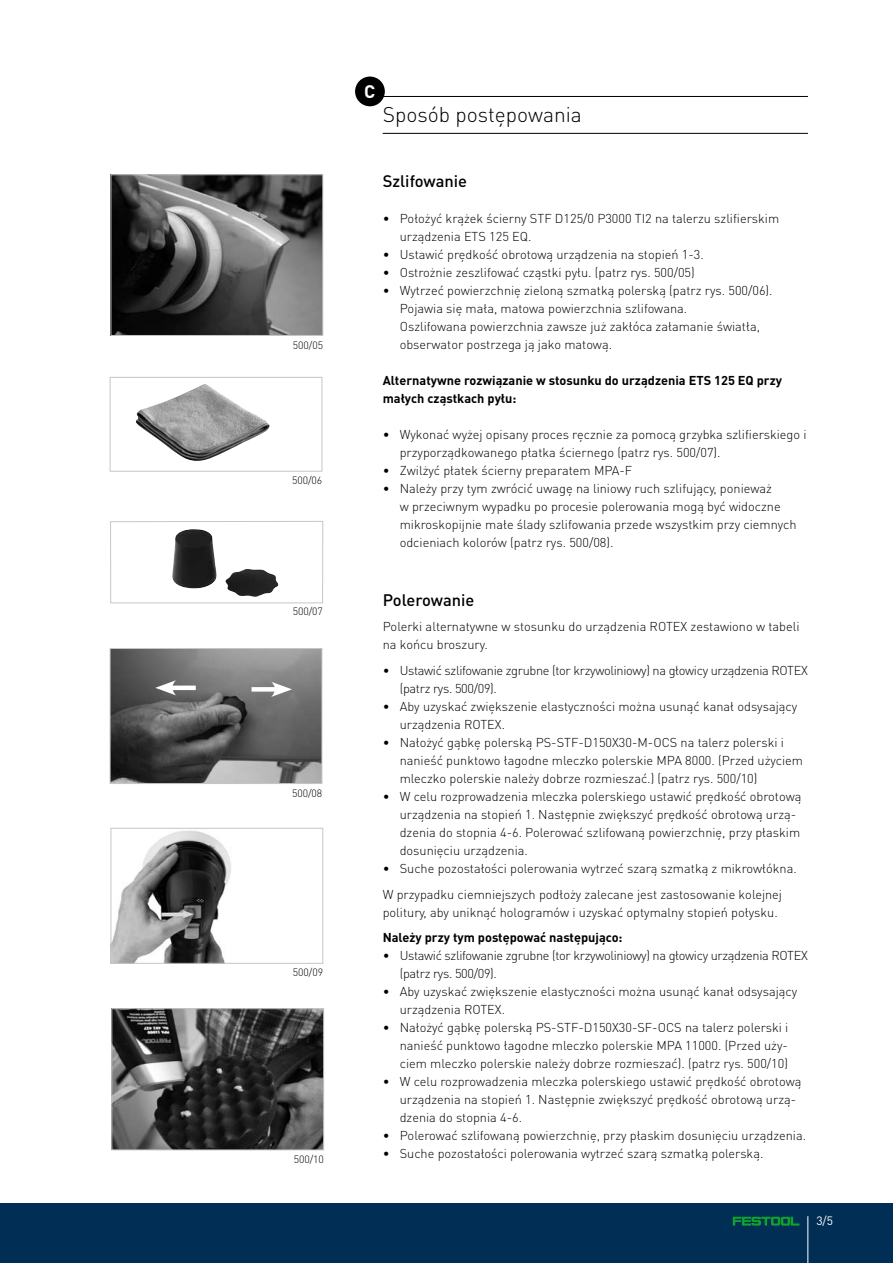
<style>
.page{position:relative;width:893px;height:1263px;background:#fff}
.page>*{position:absolute;margin:0;border:0;box-sizing:border-box;transform-origin:0 0}
.t1{font:300 21px "DIN Pro";color:#000}
.t2{font:700 18px "DIN Pro";color:#fff}
.t3{font:500 16.5px "DIN Pro";color:#000}
.t4{font:300 12.75px/18px "DIN Pro";color:#000}
.t5{font:300 12.75px/18px "DIN Pro";letter-spacing:-.025em;color:#000}
.t6{font:700 12.75px/18px "DIN Pro";color:#000}
.t7{font:12px "DIN Pro";color:#fff}
.t8{font:300 10.5px "DIN Pro";letter-spacing:-.005em;color:#000}
</style>
<div class="page">
<div style="left:0;top:1203px;width:893px;height:60px;background:#002e54"></div>
<hr style="left:807px;top:1216px;width:1px;height:47px;background:#fff">
<svg style="left:733px;top:1217px;width:66px;height:8px"></svg>
<div style="left:355px;top:77px;width:30px;height:29px;background:#000;border-radius:50%"></div>
<img style="left:113px;top:176px;width:208px;height:158px">
<div style="left:111px;top:174px;width:212px;height:162px;border:1px solid #c5c6c8"></div>
<img style="left:136px;top:384px;width:134px;height:77px">
<div style="left:110px;top:377px;width:212px;height:95px;border:1px solid #c5c6c8"></div>
<hr style="left:383px;top:96px;width:425px;height:1px;background:#000">
<hr style="left:383px;top:133px;width:425px;height:1px;background:#000">
<img style="left:172px;top:529px;width:106px;height:68px">
<div style="left:110px;top:521px;width:213px;height:82px;border:1px solid #c5c6c8"></div>
<img style="left:113px;top:1010px;width:209px;height:138px">
<div style="left:111px;top:1008px;width:213px;height:142px;border:1px solid #c5c6c8"></div>
<img style="left:112px;top:650px;width:208px;height:132px">
<div style="left:110px;top:648px;width:212px;height:136px;border:1px solid #c5c6c8"></div>
<div style="left:168px;top:685px;width:28px;height:5px;background:#fff"></div>
<svg style="left:155px;top:680px;width:21px;height:15px"></svg>
<div style="left:252px;top:687px;width:27px;height:5px;background:#fff"></div>
<svg style="left:271px;top:682px;width:21px;height:15px"></svg>
<img style="left:113px;top:830px;width:118px;height:132px">
<div style="left:111px;top:828px;width:212px;height:136px;border:1px solid #c5c6c8"></div>
<p class="t8" style="left:293px;top:338px;width:32px">500/05</p>
<p class="t8" style="left:292px;top:473px;width:32px">500/06</p>
<p class="t8" style="left:293px;top:604px;width:32px">500/07</p>
<p class="t8" style="left:292px;top:786px;width:32px">500/08</p>
<p class="t8" style="left:293px;top:965px;width:32px">500/09</p>
<p class="t8" style="left:294px;top:1152px;width:32px">500/10</p>
<h2 class="t2" style="left:364px;top:79px;width:13px">C</h2>
<h1 class="t1" style="left:383px;top:100px;width:201px">Sposób postępowania</h1>
<p class="t3" style="left:383px;top:170px;width:86px">Szlifowanie</p>
<p class="t4" style="left:400px;top:209px;width:381px;text-indent:-17px">• Położyć krążek ścierny STF D125/0 P3000 TI2 na talerzu szlifierskim urządzenia ETS 125 EQ.</p>
<p class="t4" style="left:383px;top:245px;width:323px">• Ustawić prędkość obrotową urządzenia na stopień 1-3.</p>
<p class="t4" style="left:383px;top:263px;width:313px">• Ostrożnie zeszlifować cząstki pyłu. (patrz rys. 500/05)</p>
<p class="t4" style="left:400px;top:281px;width:374px;text-indent:-17px">• Wytrzeć powierzchnię zieloną szmatką polerską (patrz rys. 500/06).<br>Pojawia się mała, matowa powierzchnia szlifowana.<br>Oszlifowana powierzchnia zawsze już zakłóca załamanie światła, obserwator postrzega ją jako matową.</p>
<p class="t6" style="left:383px;top:371px;width:401px">Alternatywne rozwiązanie w stosunku do urządzenia ETS 125 EQ przy małych cząstkach pyłu:</p>
<p class="t4" style="left:400px;top:425px;width:408px;text-indent:-17px">• Wykonać wyżej opisany proces ręcznie za pomocą grzybka szlifierskiego i przyporządkowanego płatka ściernego (patrz rys. 500/07).</p>
<p class="t4" style="left:383px;top:461px;width:251px">• Zwilżyć płatek ścierny preparatem MPA-F</p>
<p class="t4" style="left:400px;top:479px;width:398px;text-indent:-17px">• Należy przy tym zwrócić uwagę na liniowy ruch szlifujący, ponieważ<br>w przeciwnym wypadku po procesie polerowania mogą być widoczne mikroskopijnie małe ślady szlifowania przede wszystkim przy ciemnych odcieniach kolorów (patrz rys. 500/08).</p>
<p class="t3" style="left:383px;top:589px;width:93px">Polerowanie</p>
<p class="t4" style="left:383px;top:617px;width:418px">Polerki alternatywne w stosunku do urządzenia ROTEX zestawiono w tabeli na końcu broszury.</p>
<p class="t5" style="left:400px;top:661px;width:410px;text-indent:-17px">• Ustawić szlifowanie zgrubne (tor krzywoliniowy) na głowicy urządzenia ROTEX (patrz rys. 500/09).</p>
<p class="t4" style="left:400px;top:697px;width:399px;text-indent:-17px">• Aby uzyskać zwiększenie elastyczności można usunąć kanał odsysający urządzenia ROTEX.</p>
<p class="t4" style="left:400px;top:733px;width:405px;text-indent:-17px">• Nałożyć gąbkę polerską PS-STF-D150X30-M-OCS na talerz polerski i nanieść punktowo łagodne mleczko polerskie MPA 8000. (Przed użyciem mleczko polerskie należy dobrze rozmieszać.) (patrz rys. 500/10)</p>
<p class="t4" style="left:400px;top:787px;width:403px;text-indent:-17px">• W celu rozprowadzenia mleczka polerskiego ustawić prędkość obrotową urządzenia na stopień 1. Następnie zwiększyć prędkość obrotową urzą&shy;dzenia do stopnia 4-6. Polerować szlifowaną powierzchnię, przy płaskim dosunięciu urządzenia.</p>
<p class="t4" style="left:383px;top:855px;width:415px;line-height:25.5px">• Suche pozostałości polerowania wytrzeć szarą szmatką z mikrowłókna.<br>W przypadku ciemniejszych podłoży zalecane jest zastosowanie kolejnej</p>
<p class="t4" style="left:383px;top:902px;width:396px">politury, aby uniknąć hologramów i uzyskać optymalny stopień połysku.</p>
<p class="t6" style="left:383px;top:928px;width:241px">Należy przy tym postępować następująco:</p>
<p class="t5" style="left:400px;top:946px;width:410px;text-indent:-17px">• Ustawić szlifowanie zgrubne (tor krzywoliniowy) na głowicy urządzenia ROTEX (patrz rys. 500/09).</p>
<p class="t4" style="left:400px;top:982px;width:399px;text-indent:-17px">• Aby uzyskać zwiększenie elastyczności można usunąć kanał odsysający urządzenia ROTEX.</p>
<p class="t4" style="left:400px;top:1018px;width:390px;text-align:justify;text-indent:-17px">• Nałożyć gąbkę polerską PS-STF-D150X30-SF-OCS na talerz polerski i nanieść punktowo łagodne mleczko polerskie MPA 11000. (Przed uży&shy;ciem mleczko polerskie należy dobrze rozmieszać). (patrz rys. 500/10)</p>
<p class="t4" style="left:400px;top:1072px;width:403px;text-indent:-17px">• W celu rozprowadzenia mleczka polerskiego ustawić prędkość obrotową urządzenia na stopień 1. Następnie zwiększyć prędkość obrotową urzą&shy;dzenia do stopnia 4-6.</p>
<p class="t4" style="left:383px;top:1126px;width:425px">• Polerować szlifowaną powierzchnię, przy płaskim dosunięciu urządzenia.</p>
<p class="t4" style="left:383px;top:1144px;width:382px">• Suche pozostałości polerowania wytrzeć szarą szmatką polerską.</p>
<p class="t7" style="left:816px;top:1213px;width:18px">3/5</p>
</div>
